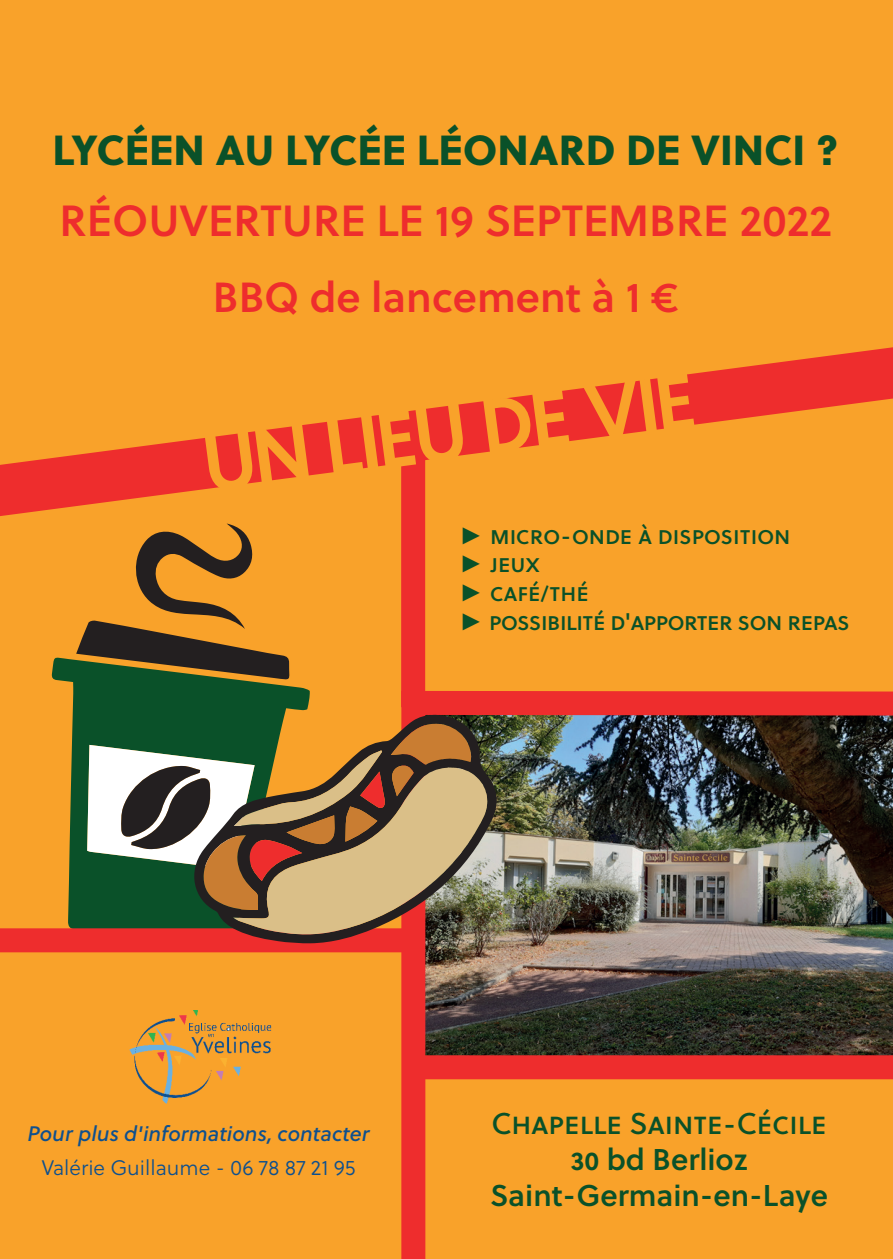
<style>
.page{position:relative;width:893px;height:1259px;background:#f9a22a}
.page>*{position:absolute;margin:0;border:0;box-sizing:border-box;transform-origin:0 0}
.t1{font:500 73.5px "Dunbar Low";color:#f9a22a}
.t2{font:43.5px "Soleil Sb";color:#ee2d2d}
.t3{font:42px "Soleil Xb";color:#0a5129}
.t4{font:42px "Soleil Sb";color:#ee2d2d}
.t5{font:30px/36px "Soleil Sb";color:#0a5129;text-align:center}
.t6{font:30px "Soleil Bk";color:#0a5129}
.t7{font:24px/28.8px "Soleil Bk";letter-spacing:-.005em;color:#0a5129}
.t8{font:italic 21px "Soleil Bk";color:#0e508e}
.t9{font:21px "Soleil Lt";color:#0e508e}
.s1{font-family:"Gill Sans Nova";font-weight:300}
</style>
<div class="page">
<svg style="left:51px;top:657px;width:259px;height:271px;fill:#0a5129"></svg>
<svg style="left:76px;top:523px;width:217px;height:159px"></svg>
<img style="left:389px;top:679px;width:504px;height:580px">
<div style="left:413px;top:1055px;width:480px;height:24px;background:#ee2d2d"></div>
<img style="left:129px;top:1010px;width:143px;height:94px">
<div style="left:0;top:928px;width:413px;height:24px;background:#ee2d2d"></div>
<img style="left:187px;top:705px;width:312px;height:238px">
<svg style="left:87px;top:721px;width:404px;height:215px;background:#8c7d5a"></svg>
<svg style="left:0;top:347px;width:893px;height:173px"></svg>
<div style="left:401px;top:447px;width:24px;height:260px;background:#ee2d2d"></div>
<h3 class="t3" style="left:52px;top:117px;width:788px">LYCÉEN AU LYCÉE LÉONARD DE VINCI ?</h3>
<h2 class="t2" style="left:60px;top:188px;width:773px">RÉOUVERTURE LE 19 SEPTEMBRE 2022</h2>
<h3 class="t4" style="left:213px;top:265px;width:467px">BBQ de lancement à 1 €</h3>
<h1 class="t1" style="left:197px;top:413px;width:495px;rotate:-8deg">UN LIEU DE VIE</h1>
<p class="t7" style="left:460px;top:520px;width:392px"><span class="s1">►</span> micro-onde à disposition<br><span class="s1">►</span> jeux<br><span class="s1">►</span> café/thé<br><span class="s1">►</span> possibilité d'apporter son repas</p>
<p class="t8" style="left:28px;top:1118px;width:344px">Pour plus d'informations, contacter</p>
<p class="t9" style="left:42px;top:1152px;width:315px">Valérie Guillaume - 06 78 87 21 95</p>
<p class="t6" style="left:491px;top:1101px;width:337px">Chapelle Sainte-Cécile</p>
<p class="t5" style="left:490px;top:1140px;width:340px">30 bd Berlioz<br>Saint-Germain-en-Laye</p>
</div>
